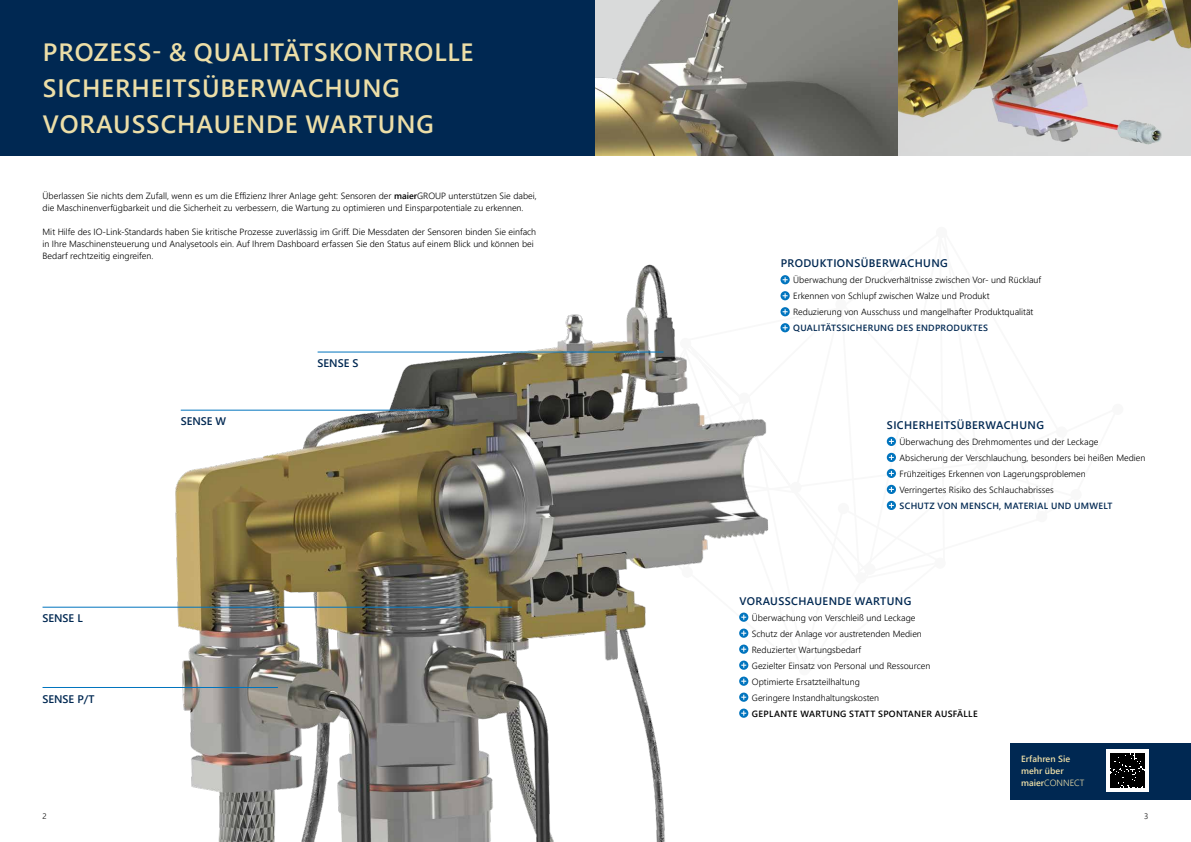
<style>
.page{position:relative;width:1191px;height:842px;background:#fff}
.page>*{position:absolute;margin:0;border:0;box-sizing:border-box;transform-origin:0 0}
.t1{font:600 25px/36px "Segoe UI";letter-spacing:.035em;color:#ecdea7}
.t2{font:600 11px "Segoe UI";letter-spacing:.035em;color:#002852}
.t3{font:300 9px/16px "Segoe UI";color:#000}
.t4{font:600 9px "Segoe UI";letter-spacing:.035em;color:#002852}
.t5{font:600 9px "Segoe UI";letter-spacing:.035em;color:#000}
.t6{font:600 9px/12px "Segoe UI";color:#ecdea7}
.t7{font:300 8px "Segoe UI";color:#000}
.s1{font-weight:600}
.s2{font-weight:300}
</style>
<div class="page">
<div style="left:790px;top:482px;width:11px;height:11px;background:#f8f8f8;border-radius:50%"></div>
<div style="left:799px;top:664px;width:11px;height:11px;background:#f8f8f8;border-radius:50%"></div>
<div style="left:838px;top:503px;width:11px;height:11px;background:#f8f8f8;border-radius:50%"></div>
<div style="left:855px;top:572px;width:11px;height:11px;background:#f8f8f8;border-radius:50%"></div>
<div style="left:864px;top:564px;width:11px;height:11px;background:#f8f8f8;border-radius:50%"></div>
<div style="left:934px;top:558px;width:11px;height:11px;background:#f8f8f8;border-radius:50%"></div>
<div style="left:976px;top:459px;width:11px;height:12px;background:#f8f8f8;border-radius:50%"></div>
<div style="left:1036px;top:511px;width:11px;height:11px;background:#f8f8f8;border-radius:50%"></div>
<div style="left:835px;top:299px;width:11px;height:11px;background:#f8f8f8;border-radius:50%"></div>
<div style="left:936px;top:227px;width:11px;height:11px;background:#f8f8f8;border-radius:50%"></div>
<div style="left:1056px;top:426px;width:11px;height:12px;background:#f8f8f8;border-radius:50%"></div>
<div style="left:1112px;top:404px;width:11px;height:11px;background:#f8f8f8;border-radius:50%"></div>
<div style="left:1070px;top:489px;width:11px;height:11px;background:#f8f8f8;border-radius:50%"></div>
<div style="left:0;top:0;width:595px;height:156px;background:#002852"></div>
<img style="left:595px;top:0;width:304px;height:156px">
<img style="left:899px;top:0;width:292px;height:156px">
<img style="left:142px;top:264px;width:648px;height:578px">
<hr style="left:43px;top:687px;width:235px;height:1px;background:#0074be">
<hr style="left:43px;top:607px;width:469px;height:1px;background:#0074be">
<hr style="left:181px;top:410px;width:263px;height:1px;background:#0074be">
<hr style="left:317px;top:351px;width:346px;height:1px;background:#0074be">
<div style="left:1010px;top:743px;width:181px;height:56px;background:#002852"></div>
<div style="left:1106px;top:749px;width:42px;height:43px;background:#fff"></div>
<svg style="left:1110px;top:753px;width:34px;height:34px"></svg>
<svg style="left:780px;top:275px;width:9px;height:9px"></svg>
<svg style="left:782px;top:277px;width:5px;height:5px"></svg>
<svg style="left:780px;top:291px;width:9px;height:9px"></svg>
<svg style="left:782px;top:293px;width:5px;height:5px"></svg>
<svg style="left:780px;top:307px;width:9px;height:9px"></svg>
<svg style="left:782px;top:309px;width:5px;height:5px"></svg>
<svg style="left:780px;top:323px;width:9px;height:9px"></svg>
<svg style="left:782px;top:325px;width:5px;height:5px"></svg>
<svg style="left:886px;top:437px;width:10px;height:9px"></svg>
<svg style="left:889px;top:439px;width:5px;height:5px"></svg>
<svg style="left:886px;top:453px;width:10px;height:9px"></svg>
<svg style="left:889px;top:455px;width:5px;height:5px"></svg>
<svg style="left:886px;top:469px;width:10px;height:9px"></svg>
<svg style="left:889px;top:471px;width:5px;height:5px"></svg>
<svg style="left:886px;top:485px;width:10px;height:9px"></svg>
<svg style="left:889px;top:487px;width:5px;height:5px"></svg>
<svg style="left:886px;top:501px;width:10px;height:9px"></svg>
<svg style="left:889px;top:503px;width:5px;height:5px"></svg>
<svg style="left:739px;top:613px;width:9px;height:9px"></svg>
<svg style="left:741px;top:615px;width:5px;height:5px"></svg>
<svg style="left:739px;top:629px;width:9px;height:9px"></svg>
<svg style="left:741px;top:631px;width:5px;height:5px"></svg>
<svg style="left:739px;top:645px;width:9px;height:9px"></svg>
<svg style="left:741px;top:647px;width:5px;height:5px"></svg>
<svg style="left:739px;top:661px;width:9px;height:9px"></svg>
<svg style="left:741px;top:663px;width:5px;height:5px"></svg>
<svg style="left:739px;top:677px;width:9px;height:9px"></svg>
<svg style="left:741px;top:679px;width:5px;height:5px"></svg>
<svg style="left:739px;top:693px;width:9px;height:9px"></svg>
<svg style="left:741px;top:695px;width:5px;height:5px"></svg>
<svg style="left:739px;top:709px;width:9px;height:9px"></svg>
<svg style="left:741px;top:711px;width:5px;height:5px"></svg>
<h1 class="t1" style="left:43px;top:32px;width:432px">PROZESS- &amp; QUALITÄTSKONTROLLE<br>SICHERHEITSÜBERWACHUNG<br>VORAUSSCHAUENDE WARTUNG</h1>
<p class="t3" style="left:43px;top:189px;width:496px;line-height:12px">Überlassen Sie nichts dem Zufall, wenn es um die Effizienz Ihrer Anlage geht: Sensoren der <span class="s1">maier</span>GROUP unterstützen Sie dabei, die Maschinenverfügbarkeit und die Sicherheit zu verbessern, die Wartung zu optimieren und Einsparpotentiale zu erkennen.</p>
<p class="t3" style="left:43px;top:225px;width:495px;line-height:12px">Mit Hilfe des IO-Link-Standards haben Sie kritische Prozesse zuverlässig im Griff. Die Messdaten der Sensoren binden Sie einfach in Ihre Maschinensteuerung und Analysetools ein. Auf Ihrem Dashboard erfassen Sie den Status auf einem Blick und können bei<br>Bedarf rechtzeitig eingreifen.</p>
<p class="t2" style="left:43px;top:607px;width:42px">SENSE L</p>
<p class="t2" style="left:43px;top:689px;width:53px">SENSE P/T</p>
<p class="t2" style="left:181px;top:410px;width:47px">SENSE W</p>
<p class="t2" style="left:317px;top:352px;width:42px">SENSE S</p>
<p class="t2" style="left:780px;top:253px;width:169px">PRODUKTIONSÜBERWACHUNG</p>
<p class="t3" style="left:793px;top:271px;width:249px">Überwachung der Druckverhältnisse zwischen Vor- und Rücklauf<br>Erkennen von Schlupf zwischen Walze und Produkt<br>Reduzierung von Ausschuss und mangelhafter Produktqualität</p>
<p class="t4" style="left:793px;top:320px;width:196px">QUALITÄTSSICHERUNG DES ENDPRODUKTES</p>
<p class="t2" style="left:887px;top:415px;width:158px">SICHERHEITSÜBERWACHUNG</p>
<p class="t3" style="left:899px;top:433px;width:247px">Überwachung des Drehmomentes und der Leckage Absicherung der Verschlauchung, besonders bei heißen Medien Frühzeitiges Erkennen von Lagerungsproblemen<br>Verringertes Risiko des Schlauchabrisses</p>
<p class="t4" style="left:899px;top:497px;width:214px">SCHUTZ VON MENSCH, MATERIAL UND UMWELT</p>
<p class="t2" style="left:739px;top:590px;width:173px">VORAUSSCHAUENDE WARTUNG</p>
<p class="t3" style="left:752px;top:609px;width:180px">Überwachung von Verschleiß und Leckage Schutz der Anlage vor austretenden Medien Reduzierter Wartungsbedarf<br>Gezielter Einsatz von Personal und Ressourcen Optimierte Ersatzteilhaltung<br>Geringere Instandhaltungskosten</p>
<p class="t5" style="left:752px;top:705px;width:227px">GEPLANTE WARTUNG STATT SPONTANER AUSFÄLLE</p>
<p class="t6" style="left:1021px;top:752px;width:65px">Erfahren Sie mehr über maier<span class="s2">CONNECT</span></p>
<p class="t7" style="left:43px;top:809px;width:6px">2</p>
<p class="t7" style="left:1144px;top:809px;width:6px">3</p>
</div>
